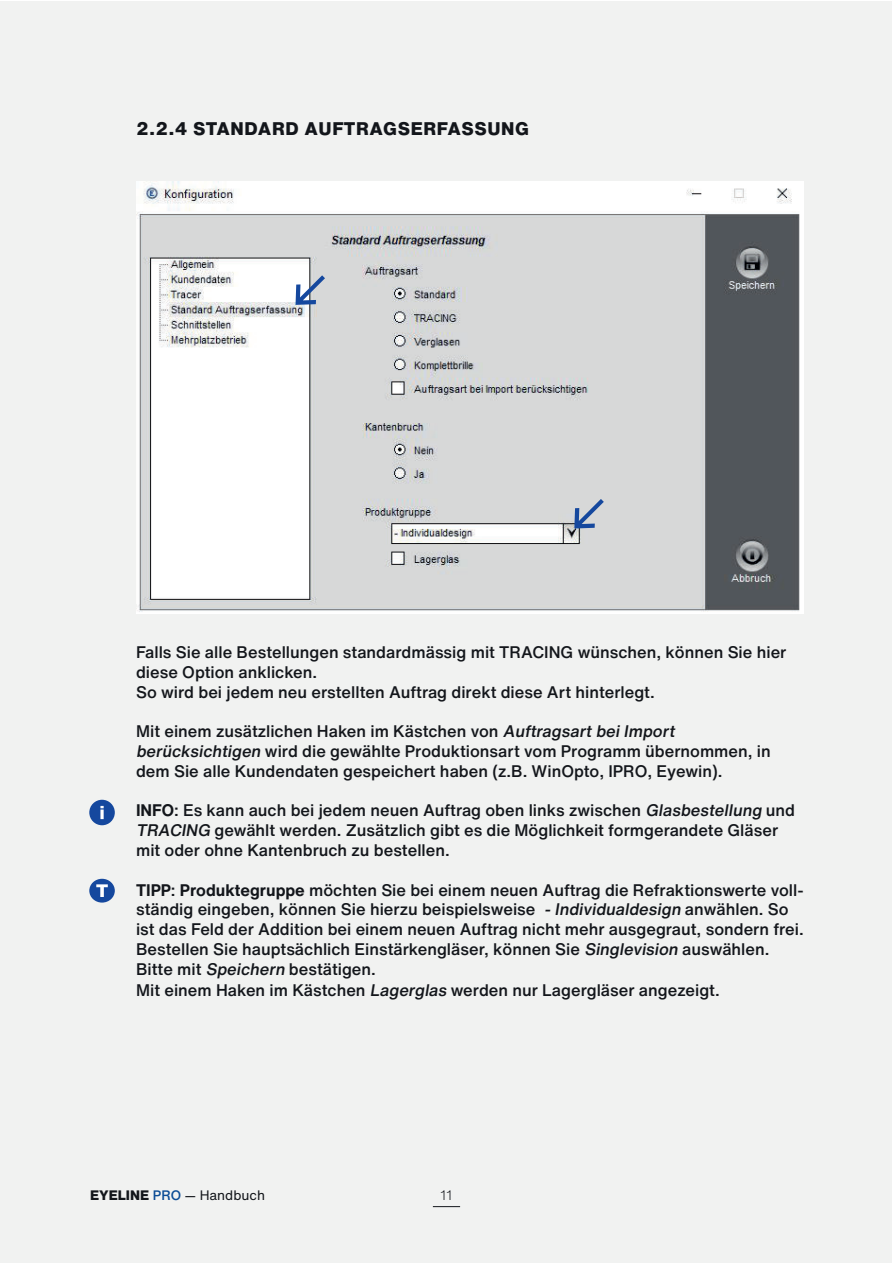
<style>
.page{position:relative;width:893px;height:1263px;background:#fff}
.page>*{position:absolute;margin:0;border:0;box-sizing:border-box;transform-origin:0 0}
.t1{font:800 18px "Helvetica Now Text";letter-spacing:.03em;color:#13161b}
.t2{font:500 16.5px/19.8px "Helvetica Now Text";color:#13161b}
.t3{font:13.5px "Helvetica Now Text";color:#13161b}
.t4{font:300 13.5px "Helvetica Now Text";color:#13161b}
.s1{font-style:italic}
.s2{font-weight:700}
.s3{font-weight:800}
.s4{font-weight:500;color:#0c4d96}
</style>
<div class="page">
<div style="left:0;top:1px;width:891px;height:1262px;background:#f1f2f1"></div>
<svg style="left:433px;top:1206px;width:27px;height:1px"></svg>
<img style="left:136px;top:182px;width:668px;height:431px">
<svg style="left:296px;top:275px;width:29px;height:30px"></svg>
<svg style="left:574px;top:499px;width:30px;height:29px"></svg>
<div style="left:89px;top:800px;width:26px;height:25px;background:#15489e;border-radius:50%"></div>
<svg style="left:100px;top:809px;width:4px;height:10px"></svg>
<div style="left:89px;top:879px;width:26px;height:23px;background:#15489e;border-radius:50%"></div>
<svg style="left:96px;top:884px;width:12px;height:13px"></svg>
<p class="t1" style="left:136px;top:118px;width:395px">2.2.4 STANDARD AUFTRAGSERFASSUNG</p>
<p class="t2" style="left:136px;top:642px;width:652px">Falls Sie alle Bestellungen standardmässig mit TRACING wünschen, können Sie hier diese Option anklicken.<br>So wird bei jedem neu erstellten Auftrag direkt diese Art hinterlegt.</p>
<p class="t2" style="left:136px;top:722px;width:636px">Mit einem zusätzlichen Haken im Kästchen von <span class="s1">Auftragsart bei Import berücksichtigen</span> wird die gewählte Produktionsart vom Programm übernommen, in dem Sie alle Kundendaten gespeichert haben (z.B. WinOpto, IPRO, Eyewin).</p>
<p class="t2" style="left:136px;top:801px;width:660px"><span class="s2">INFO</span>: Es kann auch bei jedem neuen Auftrag oben links zwischen <span class="s1">Glasbestellung</span> und<br><span class="s1">TRACING</span> gewählt werden. Zusätzlich gibt es die Möglichkeit formgerandete Gläser mit oder ohne Kantenbruch zu bestellen.</p>
<p class="t2" style="left:136px;top:880px;width:669px"><span class="s2">TIPP</span>: <span class="s2">Produktegruppe</span> möchten Sie bei einem neuen Auftrag die Refraktionswerte voll&shy;ständig eingeben, können Sie hierzu beispielsweise <span class="s1">- Individualdesign</span> anwählen. So ist das Feld der Addition bei einem neuen Auftrag nicht mehr ausgegraut, sondern frei.<br>Bestellen Sie hauptsächlich Einstärkengläser, können Sie <span class="s1">Singlevision</span> auswählen.<br>Bitte mit <span class="s1">Speichern</span> bestätigen.</p>
<p class="t2" style="left:136px;top:981px;width:585px">Mit einem Haken im Kästchen <span class="s1">Lagerglas</span> werden nur Lagergläser angezeigt.</p>
<p class="t3" style="left:90px;top:1188px;width:177px"><span class="s3">EYELINE</span> <span class="s4">PRO</span> — Handbuch</p>
<p class="t4" style="left:440px;top:1188px;width:14px">11</p>
</div>
